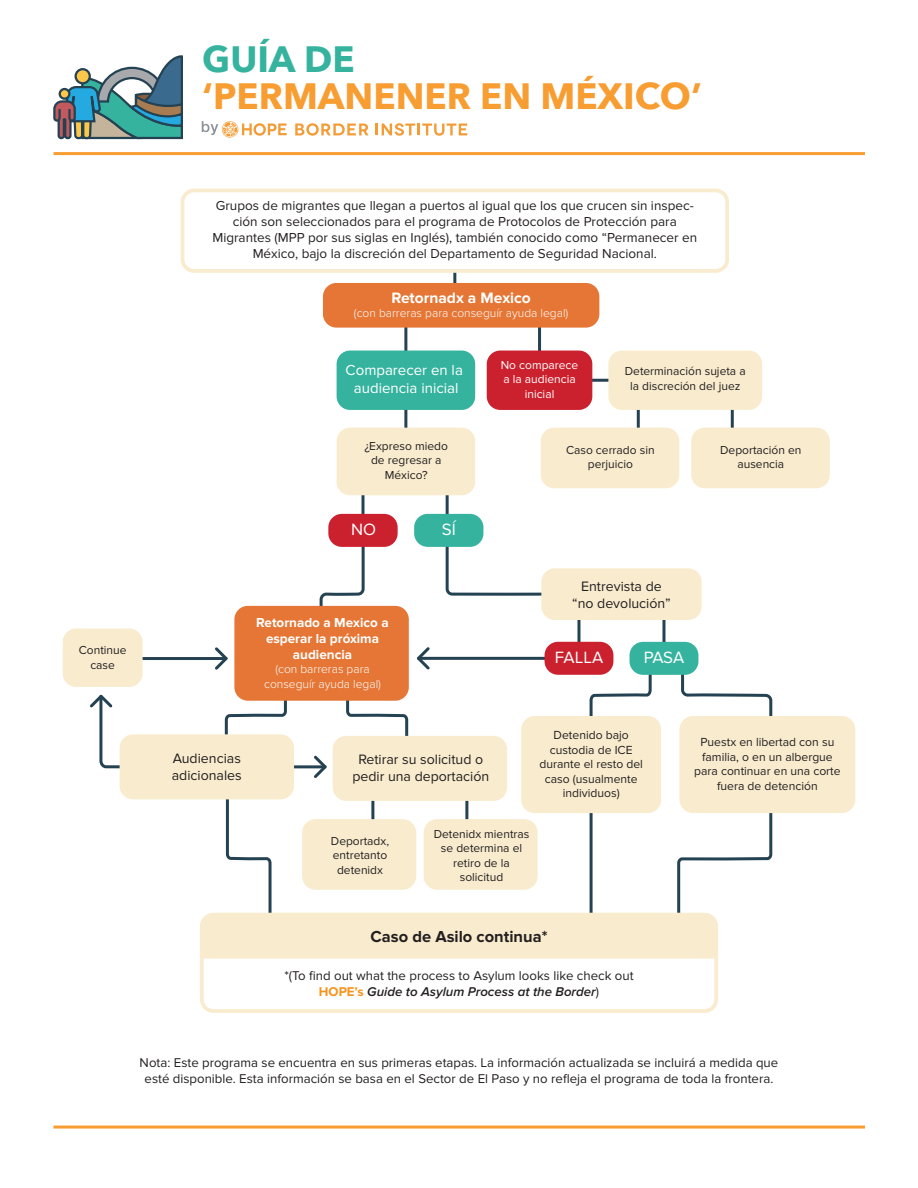
<style>
.page{position:relative;width:918px;height:1188px;background:#fff}
.page>*{position:absolute;margin:0;border:0;box-sizing:border-box;transform-origin:0 0}
.t1{font:700 36.6px "Avenir Next";color:#f89d31}
.t2{font:700 36.6px "Avenir Next";color:#35b39e}
.t3{font:16.95px "Proxima Nova";color:#fff}
.t4{font:700 16.5px "Proxima Nova";color:#231f20}
.t5{font:700 15.6px "Proxima Nova";color:#fff}
.t6{font:15px/18px "Proxima Nova";color:#fff;text-align:center}
.t7{font:14.1px/17px "Proxima Nova";color:#231f20;text-align:center}
.t8{font:13.5px/16.2px "Proxima Nova";color:#231f20;text-align:center}
.t9{font:700 13.5px/16.2px "Proxima Nova";color:#fff;text-align:center}
.t10{font:13.2px/15.9px "Proxima Nova";color:#231f20;text-align:center}
.t11{font:12.15px/14.5px "Proxima Nova";color:#231f20;text-align:center}
.t12{font:12px/14.4px "Proxima Nova";color:#231f20;text-align:center}
.t13{font:300 12px/14.4px "Proxima Nova";color:#fff;text-align:center}
.t14{font:12px/14.4px "Proxima Nova";color:#fff;text-align:center}
.s1{font-weight:700;color:#f7931d}
.s2{font-weight:600;font-style:italic}
</style>
<div class="page">
<hr style="left:229px;top:765px;width:96px;height:3px;background:#254252">
<svg style="left:311px;top:755px;width:16px;height:23px"></svg>
<hr style="left:53px;top:152px;width:812px;height:3px;background:#f89d31">
<hr style="left:53px;top:1126px;width:812px;height:3px;background:#f89d31">
<svg style="left:295px;top:123px;width:74px;height:13px"></svg>
<svg style="left:376px;top:123px;width:91px;height:13px"></svg>
<svg style="left:202px;top:121px;width:85px;height:17px"></svg>
<hr style="left:453px;top:263px;width:3px;height:49px;background:#254252">
<svg style="left:185px;top:189px;width:544px;height:84px"></svg>
<hr style="left:637px;top:401px;width:3px;height:31px;background:#254252">
<hr style="left:731px;top:400px;width:3px;height:31px;background:#254252">
<hr style="left:581px;top:379px;width:33px;height:3px;background:#254252">
<div style="left:608px;top:351px;width:154px;height:59px;background:#f9ecce;border-radius:14px"></div>
<svg style="left:318px;top:537px;width:48px;height:69px"></svg>
<svg style="left:200px;top:959px;width:518px;height:54px"></svg>
<svg style="left:200px;top:788px;width:573px;height:171px"></svg>
<svg style="left:445px;top:535px;width:96px;height:61px"></svg>
<hr style="left:538px;top:321px;width:3px;height:33px;background:#254252">
<hr style="left:404px;top:316px;width:3px;height:127px;background:#254252">
<div style="left:487px;top:351px;width:105px;height:59px;background:#cb202d;border-radius:14px"></div>
<div style="left:337px;top:351px;width:138px;height:59px;background:#35b39e;border-radius:14px"></div>
<hr style="left:446px;top:489px;width:3px;height:31px;background:#254252">
<hr style="left:361px;top:489px;width:3px;height:31px;background:#254252">
<div style="left:414px;top:514px;width:69px;height:33px;background:#35b39e;border-radius:14px"></div>
<div style="left:328px;top:514px;width:70px;height:33px;background:#cb202d;border-radius:14px"></div>
<div style="left:337px;top:428px;width:138px;height:67px;background:#f9ecce;border-radius:13px"></div>
<div style="left:541px;top:428px;width:138px;height:60px;background:#f9ecce;border-radius:14px"></div>
<div style="left:691px;top:428px;width:139px;height:60px;background:#f9ecce;border-radius:14px"></div>
<svg style="left:417px;top:647px;width:15px;height:23px"></svg>
<hr style="left:418px;top:657px;width:132px;height:3px;background:#254252">
<div style="left:323px;top:283px;width:276px;height:45px;background:#e57635;border-radius:14px"></div>
<svg style="left:346px;top:691px;width:63px;height:45px"></svg>
<hr style="left:130px;top:657px;width:96px;height:3px;background:#254252">
<svg style="left:589px;top:662px;width:63px;height:55px"></svg>
<svg style="left:224px;top:701px;width:63px;height:33px"></svg>
<div style="left:521px;top:716px;width:140px;height:97px;background:#f9ecce;border-radius:14px"></div>
<svg style="left:681px;top:662px;width:92px;height:55px"></svg>
<div style="left:679px;top:716px;width:176px;height:97px;background:#f9ecce;border-radius:14px"></div>
<div style="left:120px;top:734px;width:174px;height:65px;background:#f9ecce;border-radius:13px"></div>
<hr style="left:577px;top:617px;width:3px;height:32px;background:#254252">
<hr style="left:662px;top:616px;width:3px;height:32px;background:#254252">
<div style="left:545px;top:642px;width:68px;height:33px;background:#cb202d;border-radius:14px"></div>
<div style="left:630px;top:642px;width:68px;height:33px;background:#35b39e;border-radius:14px"></div>
<div style="left:541px;top:568px;width:161px;height:52px;background:#f9ecce;border-radius:14px"></div>
<svg style="left:215px;top:647px;width:13px;height:23px"></svg>
<svg style="left:53px;top:55px;width:132px;height:745px"></svg>
<div style="left:63px;top:628px;width:80px;height:59px;background:#f9ecce;border-radius:14px"></div>
<div style="left:333px;top:736px;width:174px;height:65px;background:#f9ecce;border-radius:13px"></div>
<div style="left:234px;top:606px;width:175px;height:95px;background:#e57635;border-radius:14px"></div>
<div style="left:302px;top:819px;width:114px;height:71px;background:#f9ecce;border-radius:14px"></div>
<div style="left:424px;top:819px;width:114px;height:71px;background:#f9ecce;border-radius:14px"></div>
<h1 class="t2" style="left:202px;top:27px;width:154px">GUÍA DE</h1>
<h1 class="t1" style="left:202px;top:64px;width:501px">‘PERMANENER EN MÉXICO’</h1>
<p class="t12" style="left:79px;top:643px;width:49px">Continue case</p>
<p class="t8" style="left:212px;top:197px;width:486px">Grupos de migrantes que llegan a puertos al igual que los que crucen sin inspec&shy;ción son seleccionados para el programa de Protocolos de Protección para Migrantes (MPP por sus siglas en Inglés), también conocido como “Permanecer en México, bajo la discreción del Departamento de Seguridad Nacional.</p>
<p class="t5" style="left:391px;top:289px;width:141px">Retornadx a Mexico</p>
<p class="t13" style="left:354px;top:306px;width:216px">(con barreras para conseguír ayuda legal)</p>
<p class="t14" style="left:501px;top:358px;width:79px">No comparece a la audiencia inicial</p>
<p class="t6" style="left:346px;top:362px;width:119px">Comparecer en la audiencia inicial</p>
<p class="t12" style="left:625px;top:364px;width:122px">Determinación sujeta a la discreción del juez</p>
<p class="t12" style="left:365px;top:439px;width:85px">¿Expreso miedo de regresar a<br>México?</p>
<p class="t12" style="left:566px;top:443px;width:90px">Caso cerrado sin perjuicio</p>
<p class="t12" style="left:720px;top:443px;width:83px">Deportación en ausencia</p>
<p class="t3" style="left:351px;top:520px;width:26px">NO</p>
<p class="t3" style="left:442px;top:520px;width:16px">SÍ</p>
<p class="t9" style="left:256px;top:614px;width:134px">Retornado a Mexico a esperar la próxima audiencia</p>
<p class="t13" style="left:264px;top:662px;width:118px">(con barreras para conseguír ayuda legal)</p>
<p class="t7" style="left:572px;top:578px;width:100px">Entrevista de “no devolución”</p>
<p class="t3" style="left:555px;top:648px;width:50px">FALLA</p>
<p class="t3" style="left:644px;top:648px;width:42px">PASA</p>
<p class="t7" style="left:172px;top:750px;width:72px;text-align:left">Audiencias adicionales</p>
<p class="t7" style="left:352px;top:751px;width:138px">Retirar su solicitud o pedir una deportación</p>
<p class="t11" style="left:539px;top:728px;width:105px">Detenido bajo custodia de ICE durante el resto del caso (usualmente individuos)</p>
<p class="t11" style="left:694px;top:735px;width:148px">Puestx en libertad con su familia, o en un albergue para continuar en una corte fuera de detención</p>
<p class="t12" style="left:331px;top:834px;width:60px">Deportadx, entretanto detenidx</p>
<p class="t12" style="left:434px;top:827px;width:97px">Detenidx mientras se determina el retiro de la solicitud</p>
<p class="t4" style="left:371px;top:927px;width:178px">Caso de Asilo continua*</p>
<p class="t10" style="left:284px;top:968px;width:351px">*(To find out what the process to Asylum looks like check out<br><span class="s1">HOPE’s</span> <span class="s2">Guide to Asylum Process at the Border</span>)</p>
<p class="t10" style="left:140px;top:1055px;width:640px">Nota: Este programa se encuentra en sus primeras etapas. La información actualizada se incluirá a medida que esté disponible. Esta información se basa en el Sector de El Paso y no refleja el programa de toda la frontera.</p>
</div>
